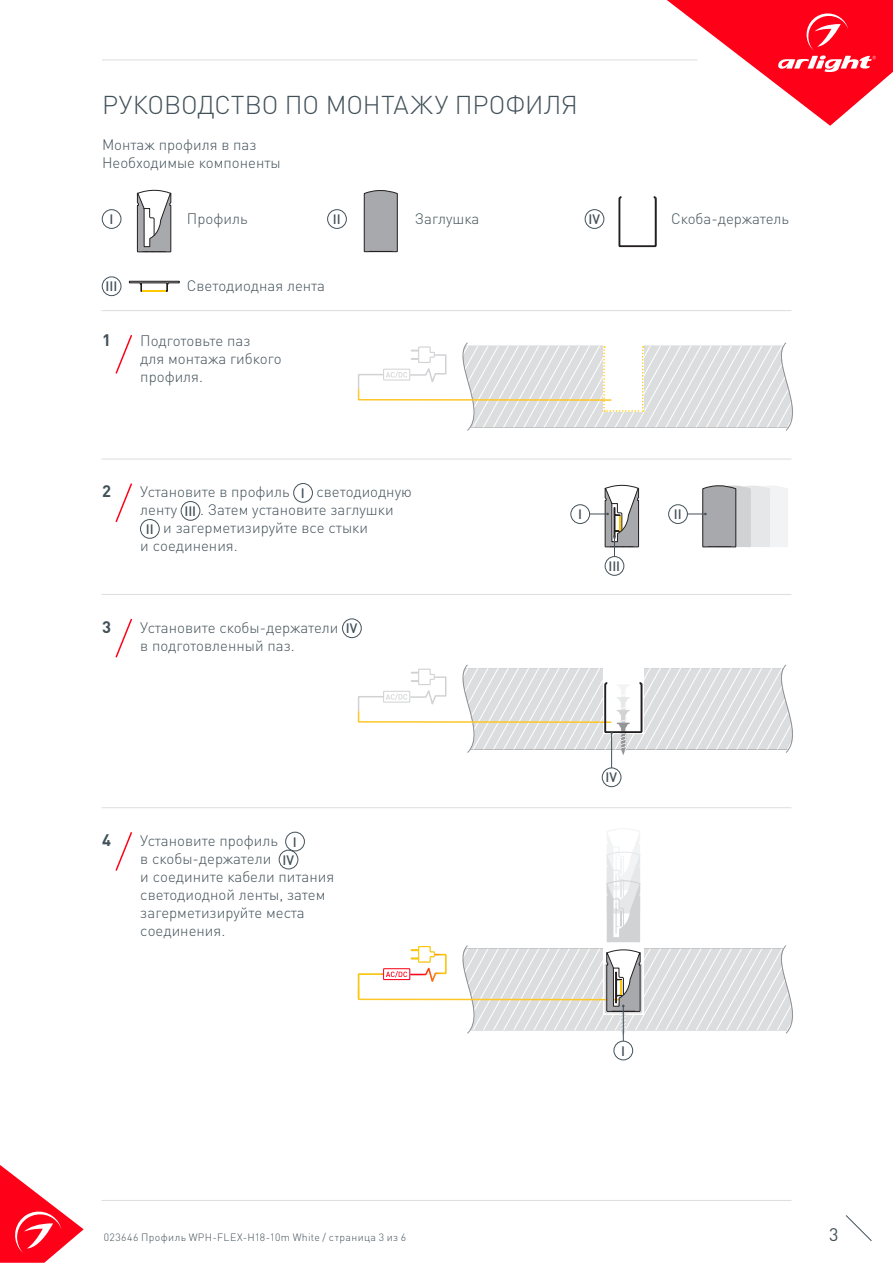
<style>
.page{position:relative;width:893px;height:1263px;background:#fff}
.page>*{position:absolute;margin:0;border:0;box-sizing:border-box;transform-origin:0 0}
.t1{font:300 25.5px "DIN Pro";letter-spacing:-.005em;color:#425159}
.t2{font:18px "DIN Pro";color:#425159}
.t3{font:700 16.5px "DIN Pro";color:#425159}
.t4{font:300 15px/18px "DIN Pro";color:#425159}
.t5{font:500 13.5px "DIN Pro";color:#425159}
.t6{font:300 10.5px "DIN Pro";letter-spacing:.04em;color:#425159}
</style>
<div class="page">
<svg style="left:0;top:1165px;width:84px;height:98px"></svg>
<svg style="left:845px;top:1215px;width:27px;height:26px"></svg>
<svg style="left:667px;top:0;width:226px;height:126px"></svg>
<hr style="left:102px;top:60px;width:595px;height:1px;background:#dcdddf">
<hr style="left:102px;top:310px;width:689px;height:1px;background:#dcdddf">
<hr style="left:102px;top:459px;width:689px;height:1px;background:#dcdddf">
<hr style="left:102px;top:594px;width:689px;height:1px;background:#dcdddf">
<hr style="left:102px;top:807px;width:689px;height:1px;background:#dcdddf">
<hr style="left:102px;top:1200px;width:689px;height:1px;background:#dcdddf">
<svg style="left:129px;top:281px;width:51px;height:11px"></svg>
<div style="left:102px;top:209px;width:19px;height:20px;border:1px solid #425159;border-radius:50%"></div>
<div style="left:327px;top:209px;width:20px;height:20px;border:1px solid #425159;border-radius:50%"></div>
<div style="left:102px;top:277px;width:19px;height:19px;border:1px solid #425159;border-radius:50%"></div>
<div style="left:585px;top:209px;width:19px;height:20px;border:1px solid #425159;border-radius:50%"></div>
<div style="left:342px;top:619px;width:19px;height:19px;border:1px solid #425159;border-radius:50%"></div>
<div style="left:285px;top:832px;width:20px;height:19px;border:1px solid #425159;border-radius:50%"></div>
<div style="left:279px;top:850px;width:19px;height:19px;border:1px solid #425159;border-radius:50%"></div>
<div style="left:293px;top:483px;width:20px;height:19px;border:1px solid #425159;border-radius:50%"></div>
<div style="left:181px;top:501px;width:19px;height:19px;border:1px solid #425159;border-radius:50%"></div>
<div style="left:140px;top:519px;width:19px;height:19px;border:1px solid #425159;border-radius:50%"></div>
<svg style="left:357px;top:342px;width:436px;height:89px"></svg>
<svg style="left:115px;top:335px;width:18px;height:39px"></svg>
<svg style="left:115px;top:483px;width:17px;height:39px"></svg>
<svg style="left:115px;top:618px;width:18px;height:40px"></svg>
<svg style="left:115px;top:832px;width:18px;height:39px"></svg>
<svg style="left:619px;top:196px;width:38px;height:51px"></svg>
<hr style="left:611px;top:733px;width:1px;height:35px;background:#425159">
<svg style="left:357px;top:664px;width:436px;height:91px"></svg>
<div style="left:602px;top:768px;width:19px;height:19px;border:1px solid #425159;border-radius:50%"></div>
<svg style="left:137px;top:189px;width:34px;height:63px"></svg>
<svg style="left:364px;top:190px;width:34px;height:62px;background:#9f9fa3"></svg>
<div style="left:571px;top:504px;width:19px;height:20px;border:1px solid #425159;border-radius:50%"></div>
<div style="left:605px;top:556px;width:19px;height:19px;border:1px solid #425159;border-radius:50%"></div>
<svg style="left:589px;top:484px;width:50px;height:73px"></svg>
<div style="left:668px;top:504px;width:20px;height:20px;border:1px solid #425159;border-radius:50%"></div>
<svg style="left:687px;top:485px;width:101px;height:62px"></svg>
<hr style="left:623px;top:1007px;width:1px;height:34px;background:#425159">
<svg style="left:357px;top:828px;width:436px;height:208px"></svg>
<div style="left:614px;top:1041px;width:19px;height:19px;border:1px solid #425159;border-radius:50%"></div>
<p class="t1" style="left:102px;top:87px;width:477px">РУКОВОДСТВО ПО МОНТАЖУ ПРОФИЛЯ</p>
<p class="t4" style="left:102px;top:134px;width:156px">Монтаж профиля в паз</p>
<p class="t4" style="left:102px;top:152px;width:180px">Необходимые компоненты</p>
<p class="t4" style="left:187px;top:209px;width:62px">Профиль</p>
<p class="t5" style="left:109px;top:210px;width:5px">I</p>
<p class="t5" style="left:333px;top:210px;width:9px">II</p>
<p class="t5" style="left:105px;top:277px;width:13px">III</p>
<p class="t4" style="left:187px;top:276px;width:140px">Cветодиодная лента</p>
<p class="t3" style="left:102px;top:329px;width:10px">1</p>
<p class="t4" style="left:140px;top:331px;width:143px">Подготовьте паз<br>для монтажа гибкого профиля.</p>
<p class="t4" style="left:415px;top:209px;width:66px">Заглушка</p>
<p class="t4" style="left:671px;top:209px;width:119px">Скоба-держатель</p>
<p class="t5" style="left:588px;top:210px;width:13px">IV</p>
<p class="t3" style="left:102px;top:480px;width:10px">2</p>
<p class="t4" style="left:140px;top:482px;width:151px">Установите в профиль</p>
<p class="t5" style="left:301px;top:484px;width:5px">I</p>
<p class="t4" style="left:316px;top:482px;width:97px">светодиодную</p>
<p class="t4" style="left:140px;top:500px;width:38px">ленту</p>
<p class="t5" style="left:184px;top:502px;width:13px">III</p>
<p class="t4" style="left:200px;top:500px;width:195px">. Затем установите заглушки</p>
<p class="t5" style="left:146px;top:520px;width:9px">II</p>
<p class="t4" style="left:140px;top:518px;width:229px;text-indent:23px">и загерметизируйте все стыки и соединения.</p>
<p class="t3" style="left:102px;top:615px;width:10px">3</p>
<p class="t4" style="left:140px;top:618px;width:200px">Установите скобы-держатели</p>
<p class="t5" style="left:346px;top:619px;width:13px">IV</p>
<p class="t4" style="left:140px;top:636px;width:156px">в подготовленный паз.</p>
<p class="t3" style="left:102px;top:829px;width:10px">4</p>
<p class="t4" style="left:140px;top:831px;width:139px">Установите профиль</p>
<p class="t5" style="left:293px;top:833px;width:5px">I</p>
<p class="t4" style="left:140px;top:849px;width:132px">в скобы-держатели</p>
<p class="t5" style="left:283px;top:851px;width:13px">IV</p>
<p class="t4" style="left:140px;top:867px;width:195px">и соедините кабели питания светодиодной ленты, затем загерметизируйте места соединения.</p>
<p class="t5" style="left:578px;top:505px;width:5px">I</p>
<p class="t5" style="left:608px;top:557px;width:13px">III</p>
<p class="t5" style="left:674px;top:505px;width:9px">II</p>
<p class="t5" style="left:606px;top:768px;width:13px">IV</p>
<p class="t5" style="left:621px;top:1042px;width:5px">I</p>
<p class="t6" style="left:104px;top:1230px;width:304px">023646 Профиль WPH-FLEX-Н18-10m White / страница 3 из 6</p>
<p class="t2" style="left:829px;top:1222px;width:11px">3</p>
</div>
